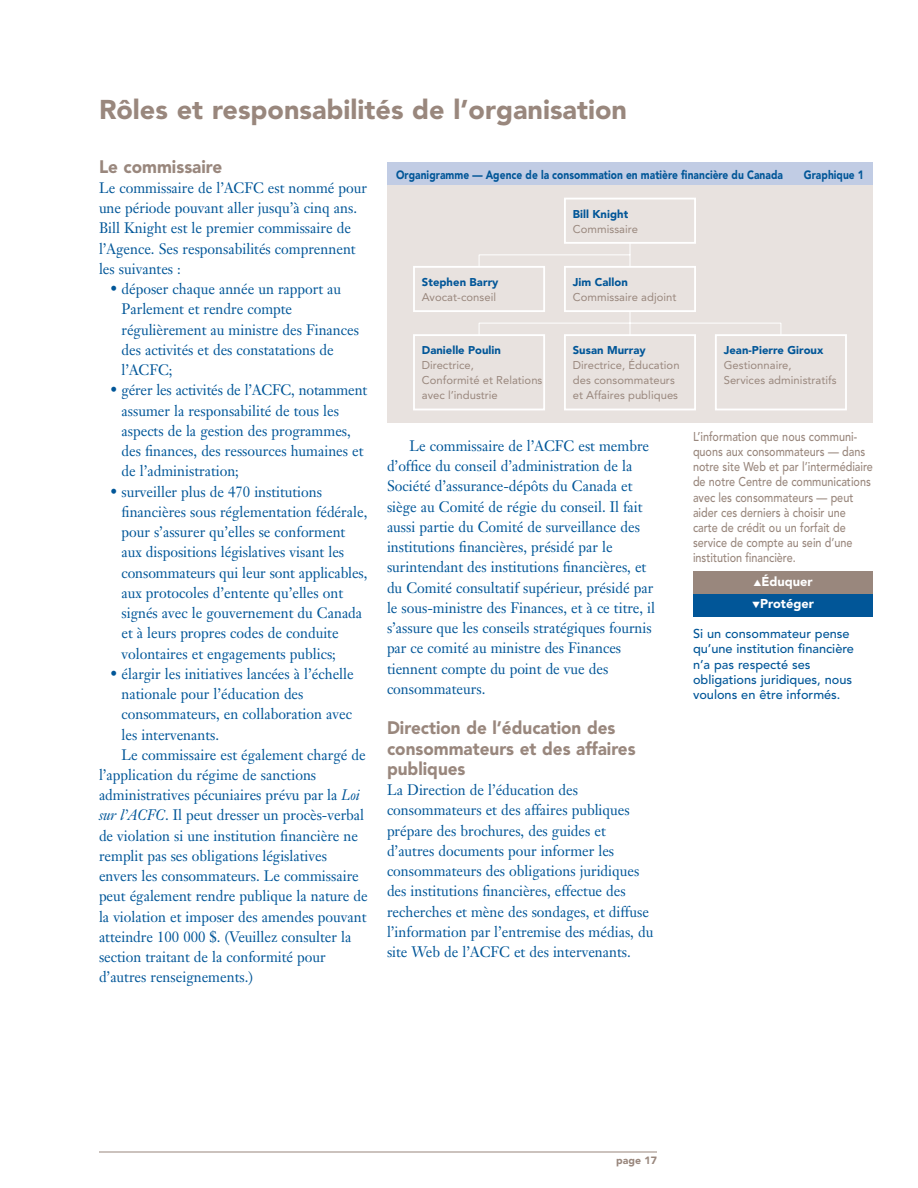
<style>
.page{position:relative;width:918px;height:1188px;background:#fff}
.page>*{position:absolute;margin:0;border:0;box-sizing:border-box;transform-origin:0 0}
.t1{font:900 27px "Avenir";color:#99877d}
.t2{font:900 18px/20.2px "Avenir";color:#99877d;scale:.95 1}
.t3{font:15px/20.2px "Janson Text";color:#015698;scale:.95 1}
.t4{font:500 12.75px/15.1px "Avenir";color:#99877d;scale:.85 1}
.t5{font:500 12.75px/15.1px "Avenir";color:#015698}
.t6{font:900 12.75px "Avenir";color:#fff}
.t7{font:900 12px "Avenir";letter-spacing:.005em;color:#015698;scale:.85 1}
.t8{font:11.25px/15px "Avenir";letter-spacing:.005em;color:#99877d}
.t9{font:900 11.25px "Avenir";letter-spacing:.005em;color:#015698}
.t10{font:900 10.5px "Avenir";color:#99877d}
.s1{font-style:italic}
</style>
<div class="page">
<hr style="left:99px;top:1152px;width:558px;height:1px;background:#99877d">
<div style="left:693px;top:594px;width:180px;height:22px;background:#015698"></div>
<div style="left:693px;top:572px;width:180px;height:22px;background:#99877d"></div>
<div style="left:387px;top:185px;width:486px;height:238px;background:#e8e2df"></div>
<div style="left:387px;top:163px;width:486px;height:22px;background:#c1cce4"></div>
<div style="left:564px;top:198px;width:132px;height:46px;border:2px solid #fff"></div>
<div style="left:413px;top:266px;width:132px;height:46px;border:2px solid #fff"></div>
<div style="left:564px;top:334px;width:132px;height:76px;border:2px solid #fff"></div>
<div style="left:715px;top:334px;width:132px;height:76px;border:2px solid #fff"></div>
<div style="left:413px;top:334px;width:132px;height:76px;border:2px solid #fff"></div>
<svg style="left:478px;top:242px;width:304px;height:94px"></svg>
<h1 class="t1" style="left:99px;top:99px;width:530px">Rôles et responsabilités de l’organisation</h1>
<p class="t2" style="left:99px;top:158px;width:131px">Le commissaire</p>
<p class="t3" style="left:99px;top:179px;width:284px">Le commissaire de l’ACFC est nommé pour une période pouvant aller jusqu’à cinq ans.<br>Bill Knight est le premier commissaire de l’Agence. Ses responsabilités comprennent les suivantes :</p>
<p class="t3" style="left:122px;top:280px;width:252px;text-indent:-11px">• déposer chaque année un rapport au<br>Parlement et rendre compte régulièrement au ministre des Finances des activités et des constatations de l’ACFC;</p>
<p class="t3" style="left:122px;top:381px;width:260px;text-indent:-11px">• gérer les activités de l’ACFC, notamment assumer la responsabilité de tous les aspects de la gestion des programmes, des finances, des ressources humaines et de l’administration;</p>
<p class="t3" style="left:122px;top:483px;width:261px;text-indent:-11px">• surveiller plus de 470 institutions financières sous réglementation fédérale, pour s’assurer qu’elles se conforment aux dispositions législatives visant les consommateurs qui leur sont applicables, aux protocoles d’entente qu’elles ont signés avec le gouvernement du Canada et à leurs propres codes de conduite volontaires et engagements publics;</p>
<p class="t3" style="left:110px;top:665px;width:258px">• élargir les initiatives lancées à l’échelle</p>
<p class="t3" style="left:122px;top:685px;width:193px">nationale pour l’éducation des</p>
<p class="t3" style="left:122px;top:705px;width:244px">consommateurs, en collaboration avec</p>
<p class="t3" style="left:122px;top:726px;width:104px">les intervenants.</p>
<p class="t3" style="left:122px;top:746px;width:259px">Le commissaire est également chargé de</p>
<p class="t3" style="left:99px;top:766px;width:230px">l’application du régime de sanctions</p>
<p class="t3" style="left:99px;top:786px;width:276px">administratives pécuniaires prévu par la <span class="s1">Loi</span></p>
<p class="t3" style="left:99px;top:807px;width:281px"><span class="s1">sur l’ACFC</span>. Il peut dresser un procès-verbal</p>
<p class="t3" style="left:99px;top:827px;width:274px">de violation si une institution financière ne</p>
<p class="t3" style="left:99px;top:847px;width:242px">remplit pas ses obligations législatives</p>
<p class="t3" style="left:99px;top:867px;width:275px">envers les consommateurs. Le commissaire</p>
<p class="t3" style="left:99px;top:888px;width:285px">peut également rendre publique la nature de</p>
<p class="t3" style="left:99px;top:908px;width:283px">la violation et imposer des amendes pouvant</p>
<p class="t3" style="left:99px;top:928px;width:267px">atteindre 100 000 $. (Veuillez consulter la</p>
<p class="t3" style="left:99px;top:948px;width:240px">section traitant de la conformité pour</p>
<p class="t3" style="left:99px;top:969px;width:163px">d’autres renseignements.)</p>
<p class="t7" style="left:396px;top:170px;width:457px">Organigramme — Agence de la consommation en matière financière du Canada</p>
<p class="t7" style="left:804px;top:170px;width:72px">Graphique 1</p>
<p class="t9" style="left:573px;top:209px;width:57px">Bill Knight</p>
<p class="t8" style="left:573px;top:222px;width:67px">Commissaire</p>
<p class="t9" style="left:422px;top:277px;width:78px">Stephen Barry</p>
<p class="t8" style="left:422px;top:290px;width:76px">Avocat-conseil</p>
<p class="t9" style="left:573px;top:277px;width:57px">Jim Callon</p>
<p class="t8" style="left:573px;top:290px;width:105px">Commissaire adjoint</p>
<p class="t9" style="left:422px;top:346px;width:81px">Danielle Poulin</p>
<p class="t8" style="left:422px;top:359px;width:122px">Directrice,<br>Conformité et Relations avec l’industrie</p>
<p class="t9" style="left:573px;top:346px;width:75px">Susan Murray</p>
<p class="t8" style="left:573px;top:359px;width:108px">Directrice, Éducation des consommateurs et Affaires publiques</p>
<p class="t3" style="left:387px;top:437px;width:284px;text-indent:22px">Le commissaire de l’ACFC est membre d’office du conseil d’administration de la Société d’assurance-dépôts du Canada et siège au Comité de régie du conseil. Il fait aussi partie du Comité de surveillance des institutions financières, présidé par le surintendant des institutions financières, et du Comité consultatif supérieur, présidé par le sous-ministre des Finances, et à ce titre, il s’assure que les conseils stratégiques fournis par ce comité au ministre des Finances tiennent compte du point de vue des consommateurs.</p>
<p class="t2" style="left:387px;top:720px;width:263px">Direction de l’éducation des consommateurs et des affaires publiques</p>
<p class="t3" style="left:387px;top:781px;width:282px">La Direction de l’éducation des consommateurs et des affaires publiques prépare des brochures, des guides et d’autres documents pour informer les consommateurs des obligations juridiques des institutions financières, effectue des recherches et mène des sondages, et diffuse l’information par l’entremise des médias, du site Web de l’ACFC et des intervenants.</p>
<p class="t9" style="left:724px;top:346px;width:101px">Jean-Pierre Giroux</p>
<p class="t8" style="left:724px;top:359px;width:114px">Gestionnaire,<br>Services administratifs</p>
<p class="t4" style="left:693px;top:430px;width:213px">L’information que nous communi&shy;quons aux consommateurs — dans notre site Web et par l’intermédiaire de notre Centre de communications avec les consommateurs — peut aider ces derniers à choisir une carte de crédit ou un forfait de service de compte au sein d’une institution financière.</p>
<p class="t6" style="left:753px;top:576px;width:61px">▲Éduquer</p>
<p class="t6" style="left:752px;top:599px;width:63px">▼Protéger</p>
<p class="t5" style="left:693px;top:628px;width:163px">Si un consommateur pense qu’une institution financière n’a pas respecté ses obligations juridiques, nous voulons en être informés.</p>
<p class="t10" style="left:616px;top:1156px;width:42px">page 17</p>
</div>
